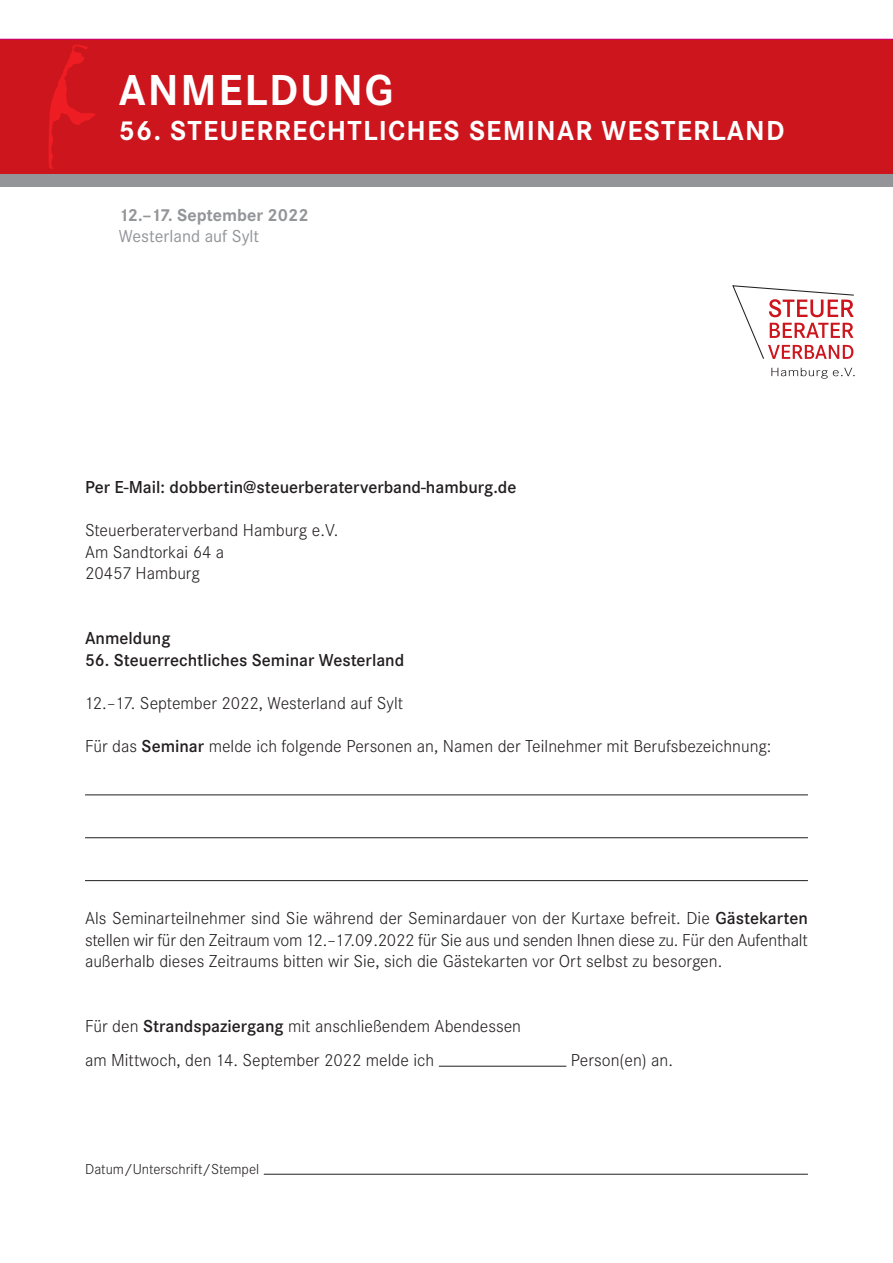
<style>
.page{position:relative;width:893px;height:1263px;background:#fff}
.page>*{position:absolute;margin:0;border:0;box-sizing:border-box;transform-origin:0 0}
.t1{font:700 45px "Corporate S";letter-spacing:.04em;color:#fff}
.t2{font:700 28.5px "Corporate S";letter-spacing:.04em;color:#fff}
.t3{font:300 18px/21.6px "Corporate S";color:#231f20;text-align:justify}
.t4{font:600 18px "Corporate S";color:#231f20}
.t5{font:700 18px/21px "Corporate S";color:#939598}
.t6{font:300 15px "Corporate S";color:#231f20}
.s1{font-weight:400}
.s2{font-weight:600}
</style>
<div class="page">
<div style="left:0;top:39px;width:893px;height:135px;background:#cd151d"></div>
<svg style="left:771px;top:368px;width:84px;height:11px"></svg>
<svg style="left:732px;top:285px;width:122px;height:74px"></svg>
<div style="left:0;top:174px;width:893px;height:13px;background:#939598"></div>
<svg style="left:49px;top:45px;width:46px;height:124px;background:#d3161e"></svg>
<hr style="left:85px;top:795px;width:723px;height:1px;background:#231f20">
<hr style="left:85px;top:880px;width:723px;height:1px;background:#231f20">
<hr style="left:439px;top:1066px;width:127px;height:1px;background:#231f20">
<hr style="left:264px;top:1174px;width:544px;height:1px;background:#231f20">
<hr style="left:85px;top:837px;width:723px;height:1px;background:#231f20">
<p class="t1" style="left:119px;top:75px;width:276px">ANMELDUNG</p>
<p class="t2" style="left:119px;top:121px;width:667px">56. STEUERRECHTLICHES SEMINAR WESTERLAND</p>
<p class="t5" style="left:119px;top:206px;width:191px">12.–17. September 2022<br><span class="s1">Westerland auf Sylt</span></p>
<p class="t4" style="left:85px;top:481px;width:433px">Per E-Mail: dobbertin@steuerberaterverband-hamburg.de</p>
<p class="t3" style="left:85px;top:521px;width:255px">Steuerberaterverband Hamburg e.V.</p>
<p class="t3" style="left:85px;top:543px;width:141px">Am Sandtorkai 64 a</p>
<p class="t3" style="left:85px;top:564px;width:116px">20457 Hamburg</p>
<p class="t4" style="left:85px;top:632px;width:87px">Anmeldung</p>
<p class="t4" style="left:85px;top:654px;width:321px">56. Steuerrechtliches Seminar Westerland</p>
<p class="t3" style="left:85px;top:694px;width:320px">12.–17. September 2022, Westerland auf Sylt</p>
<p class="t3" style="left:85px;top:737px;width:688px">Für das <span class="s2">Seminar</span> melde ich folgende Personen an, Namen der Teilnehmer mit Berufsbezeichnung:</p>
<p class="t3" style="left:85px;top:909px;width:724px">Als Seminarteilnehmer sind Sie während der Seminardauer von der Kurtaxe befreit. Die <span class="s2">Gästekarten </span>stellen wir für den Zeitraum vom 12.–17.09.2022 für Sie aus und senden Ihnen diese zu. Für den Aufenthalt außerhalb dieses Zeitraums bitten wir Sie, sich die Gästekarten vor Ort selbst zu besorgen.</p>
<p class="t3" style="left:85px;top:1017px;width:438px">Für den <span class="s2">Strandspaziergang</span> mit anschließendem Abendessen</p>
<p class="t3" style="left:85px;top:1051px;width:351px">am Mittwoch, den 14. September 2022 melde ich</p>
<p class="t3" style="left:571px;top:1051px;width:104px">Person(en) an.</p>
<p class="t6" style="left:85px;top:1164px;width:176px">Datum/Unterschrift/Stempel</p>
</div>
